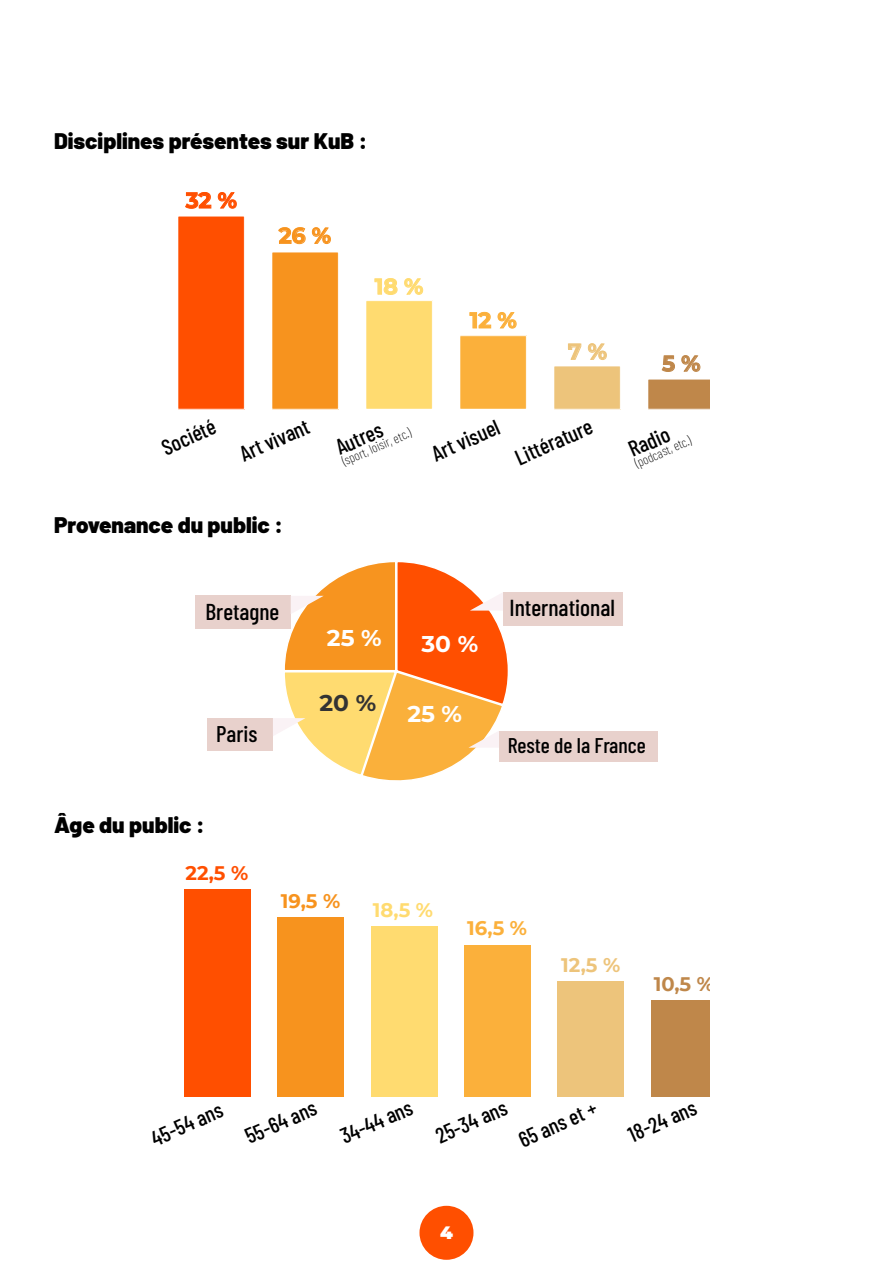
<style>
.page{position:relative;width:893px;height:1263px;background:#fff}
.page>*{position:absolute;margin:0;border:0;box-sizing:border-box;transform-origin:0 0}
.t1{font:500 23.1px "Barlow Condensed";color:#000}
.t2{font:500 22.95px "Barlow Condensed";color:#000}
.t3{font:700 22.8px "Montserrat";color:#fff}
.t4{font:700 22.8px "Montserrat";color:#333}
.t5{font:500 22.65px "Barlow Condensed";color:#000}
.t6{font:900 22.5px "Barlow";color:#000}
.t7{font:500 21.9px "Barlow Condensed";color:#000}
.t8{font:700 21.9px "Montserrat";color:#ff4f00}
.t9{font:700 21.9px "Montserrat";color:#f7931e}
.t10{font:700 21.9px "Montserrat";color:#ffdb70}
.t11{font:700 21.9px "Montserrat";color:#fbb03b}
.t12{font:700 21.9px "Montserrat";color:#edc47b}
.t13{font:700 21.9px "Montserrat";color:#bf874a}
.t14{font:500 21.75px/37.2px "Barlow Condensed";color:#000}
.t15{font:500 21.15px "Barlow Condensed";color:#000}
.t16{font:700 19.65px "Montserrat";color:#ff4f00}
.t17{font:700 19.65px "Montserrat";color:#f7931e}
.t18{font:700 19.65px "Montserrat";color:#ffdb70}
.t19{font:700 19.65px "Montserrat";color:#fbb03b}
.t20{font:700 19.65px "Montserrat";color:#edc47b}
.t21{font:700 19.65px "Montserrat";color:#bf874a}
.t22{font:100 18px "Montserrat";color:#fff}
.t23{font:200 13.2px "Barlow Condensed";color:#000}
</style>
<div class="page">
<div style="left:178px;top:216px;width:66px;height:193px;background:#ff4f00"></div>
<div style="left:178px;top:216px;width:67px;height:193px;border:1px solid #fff"></div>
<div style="left:272px;top:252px;width:66px;height:157px;background:#f7931e"></div>
<div style="left:272px;top:252px;width:67px;height:157px;border:1px solid #fff"></div>
<div style="left:366px;top:301px;width:66px;height:108px;background:#ffdb70"></div>
<div style="left:366px;top:300px;width:67px;height:109px;border:1px solid #fff"></div>
<div style="left:460px;top:336px;width:66px;height:73px;background:#fbb03b"></div>
<div style="left:460px;top:335px;width:67px;height:74px;border:1px solid #fff"></div>
<div style="left:554px;top:366px;width:66px;height:43px;background:#edc47b"></div>
<svg style="left:648px;top:379px;width:62px;height:30px;background:#c08a4f"></svg>
<svg style="left:185px;top:192px;width:26px;height:17px"></svg>
<svg style="left:218px;top:192px;width:19px;height:17px"></svg>
<svg style="left:278px;top:227px;width:28px;height:17px"></svg>
<svg style="left:312px;top:227px;width:19px;height:17px"></svg>
<svg style="left:374px;top:278px;width:23px;height:17px"></svg>
<svg style="left:404px;top:278px;width:19px;height:17px"></svg>
<svg style="left:469px;top:312px;width:22px;height:16px"></svg>
<svg style="left:498px;top:312px;width:19px;height:17px"></svg>
<svg style="left:568px;top:344px;width:13px;height:16px"></svg>
<svg style="left:588px;top:343px;width:19px;height:17px"></svg>
<svg style="left:662px;top:355px;width:13px;height:17px"></svg>
<svg style="left:681px;top:355px;width:19px;height:17px"></svg>
<div style="left:196px;top:596px;width:95px;height:33px;background:#e8d1cc"></div>
<div style="left:207px;top:718px;width:66px;height:33px;background:#e8d1cc"></div>
<div style="left:499px;top:731px;width:158px;height:30px;background:#e8d1cc"></div>
<div style="left:503px;top:592px;width:120px;height:33px;background:#e8d1cc"></div>
<svg style="left:273px;top:562px;width:237px;height:219px"></svg>
<div style="left:184px;top:889px;width:66px;height:207px;background:#ff4f00"></div>
<div style="left:277px;top:917px;width:67px;height:179px;background:#f7931e"></div>
<div style="left:371px;top:926px;width:66px;height:170px;background:#ffdb70"></div>
<div style="left:464px;top:944px;width:66px;height:152px;background:#fbb03b"></div>
<div style="left:558px;top:981px;width:66px;height:115px;background:#edc47b"></div>
<div style="left:651px;top:1000px;width:59px;height:96px;background:#bf874a"></div>
<div style="left:419px;top:1206px;width:54px;height:54px;background:#ff4f00;border-radius:50%"></div>
<p class="t6" style="left:54px;top:124px;width:315px">Disciplines présentes sur KuB :</p>
<p class="t8" style="left:186px;top:184px;width:53px">32 %</p>
<p class="t9" style="left:279px;top:220px;width:54px">26 %</p>
<p class="t10" style="left:375px;top:271px;width:50px">18 %</p>
<p class="t11" style="left:470px;top:304px;width:48px">12 %</p>
<p class="t12" style="left:568px;top:336px;width:40px">7 %</p>
<p class="t7" style="left:156px;top:434px;width:58px;rotate:-24deg">Société</p>
<p class="t7" style="left:235px;top:441px;width:75px;rotate:-24deg">Art vivant</p>
<p class="t7" style="left:427px;top:440px;width:73px;rotate:-24deg">Art visuel</p>
<p class="t7" style="left:510px;top:444px;width:84px;rotate:-24deg">Littérature</p>
<p class="t7" style="left:330px;top:434px;width:51px;rotate:-24deg">Autres</p>
<p class="t23" style="left:339px;top:453px;width:75px;rotate:-24deg">(sport, loisir, etc.)</p>
<p class="t6" style="left:54px;top:508px;width:230px">Provenance du public :</p>
<p class="t13" style="left:662px;top:348px;width:40px">5 %</p>
<p class="t7" style="left:623px;top:436px;width:44px;rotate:-24deg">Radio</p>
<p class="t23" style="left:632px;top:455px;width:61px;rotate:-24deg">(podcast, etc.)</p>
<p class="t2" style="left:206px;top:595px;width:75px">Bretagne</p>
<p class="t3" style="left:327px;top:621px;width:56px">25 %</p>
<p class="t3" style="left:421px;top:627px;width:58px">30 %</p>
<p class="t4" style="left:319px;top:686px;width:58px">20 %</p>
<p class="t3" style="left:407px;top:697px;width:56px">25 %</p>
<p class="t1" style="left:510px;top:591px;width:107px">International</p>
<p class="t5" style="left:216px;top:717px;width:43px">Paris</p>
<p class="t6" style="left:54px;top:807px;width:152px">Âge du public :</p>
<p class="t16" style="left:186px;top:858px;width:64px">22,5 %</p>
<p class="t17" style="left:281px;top:886px;width:61px">19,5 %</p>
<p class="t18" style="left:373px;top:896px;width:62px">18,5 %</p>
<p class="t15" style="left:508px;top:730px;width:140px">Reste de la France</p>
<p class="t19" style="left:467px;top:914px;width:61px">16,5 %</p>
<p class="t20" style="left:561px;top:951px;width:60px">12,5 %</p>
<p class="t21" style="left:654px;top:969px;width:62px">10,5 %</p>
<p class="t14" style="left:144px;top:1121px;width:77px;rotate:-24deg">45-54 ans</p>
<p class="t14" style="left:238px;top:1119px;width:77px;rotate:-24deg">55-64 ans</p>
<p class="t14" style="left:333px;top:1119px;width:78px;rotate:-24deg">34-44 ans</p>
<p class="t14" style="left:497px;top:1088px;width:85px;text-indent:-74px;rotate:-24deg">25-34 ans<br>65 ans et +</p>
<p class="t14" style="left:621px;top:1117px;width:74px;rotate:-24deg">18-24 ans</p>
<p class="t22" style="left:440px;top:1221px;width:14px">4</p>
</div>
